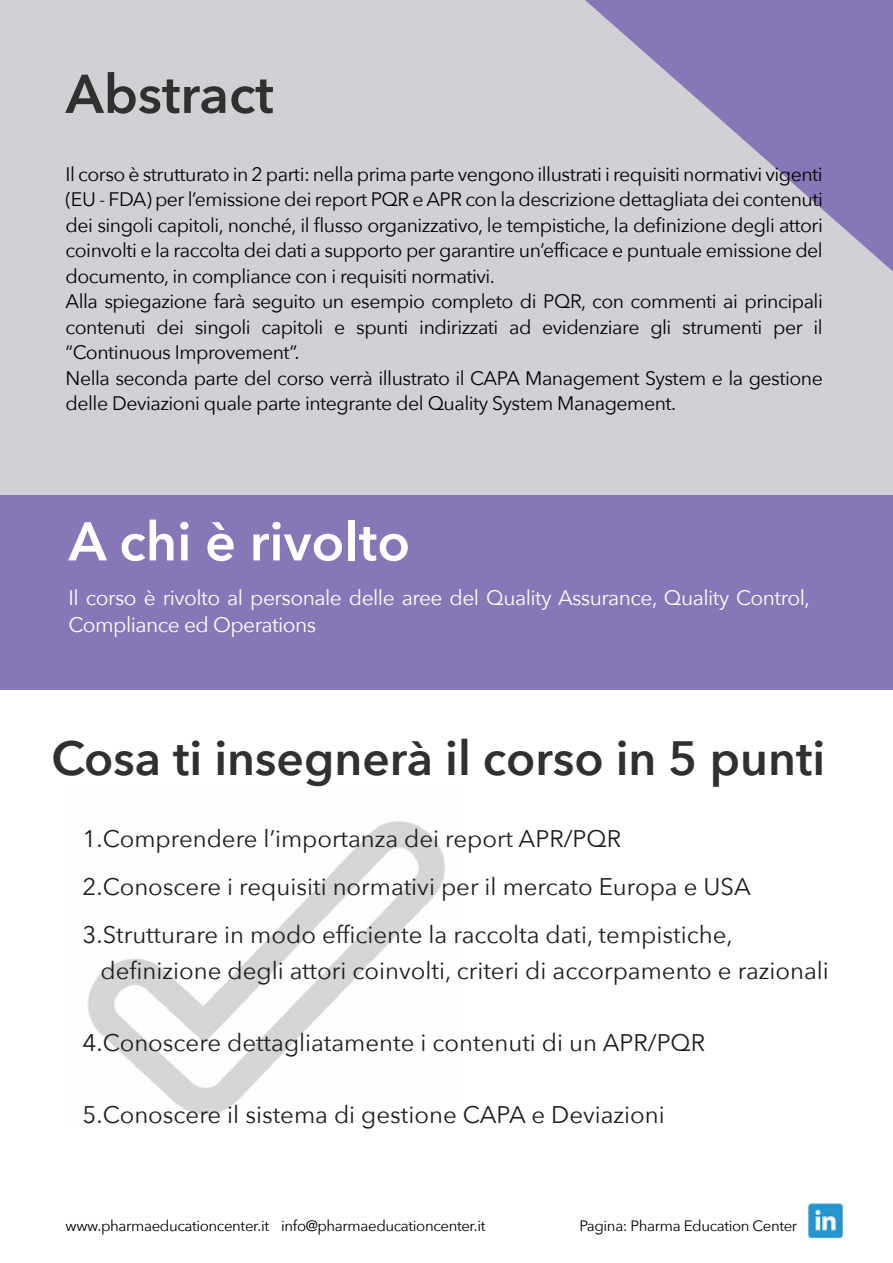
<style>
.page{position:relative;width:893px;height:1263px;background:#fff}
.page>*{position:absolute;margin:0;border:0;box-sizing:border-box;transform-origin:0 0}
.t1{font:600 54px "Avenir Next";color:#fff}
.t2{font:600 54px "Avenir Next";color:#312f2f}
.t3{font:600 48px "Avenir Next";color:#312f2f}
.t4{font:24px/36px "Avenir Next";color:#1d1d1b}
.t5{font:21px/27px "Avenir Next";letter-spacing:-.025em;color:#fff}
.t6{font:19.5px/25.5px "Avenir Next";letter-spacing:-.025em;color:#000101}
.t7{font:15px "Avenir Next";letter-spacing:-.025em;color:#000101}
</style>
<div class="page">
<img style="left:87px;top:821px;width:358px;height:294px">
<div style="left:0;top:0;width:893px;height:511px;background:#d1d1d5"></div>
<svg style="left:585px;top:0;width:308px;height:272px"></svg>
<div style="left:0;top:495px;width:893px;height:195px;background:#8877b6"></div>
<img style="left:808px;top:1203px;width:35px;height:36px">
<h1 class="t2" style="left:66px;top:48px;width:210px">Abstract</h1>
<p class="t6" style="left:66px;top:160px;width:759px">Il corso è strutturato in 2 parti: nella prima parte vengono illustrati i requisiti normativi vigenti (EU - FDA) per l’emissione dei report PQR e APR con la descrizione dettagliata dei contenuti dei singoli capitoli, nonché, il flusso organizzativo, le tempistiche, la definizione degli attori coinvolti e la raccolta dei dati a supporto per garantire un’efficace e puntuale emissione del documento, in compliance con i requisiti normativi.<br>Alla spiegazione farà seguito un esempio completo di PQR, con commenti ai principali contenuti dei singoli capitoli e spunti indirizzati ad evidenziare gli strumenti per il “Continuous Improvement”.<br>Nella seconda parte del corso verrà illustrato il CAPA Management System e la gestione delle Deviazioni quale parte integrante del Quality System Management.</p>
<h1 class="t1" style="left:69px;top:495px;width:343px">A chi è rivolto</h1>
<p class="t5" style="left:69px;top:583px;width:743px">Il corso è rivolto al personale delle aree del Quality Assurance, Quality Control,<br>Compliance ed Operations</p>
<h2 class="t3" style="left:51px;top:717px;width:775px">Cosa ti insegnerà il corso in 5 punti</h2>
<p class="t4" style="left:82px;top:819px;width:540px">1. Comprendere l’importanza dei report APR/PQR</p>
<p class="t4" style="left:82px;top:867px;width:670px">2. Conoscere i requisiti normativi per il mercato Europa e USA</p>
<p class="t4" style="left:100px;top:915px;width:730px;text-indent:-18px">3. Strutturare in modo efficiente la raccolta dati, tempistiche, definizione degli attori coinvolti, criteri di accorpamento e razionali</p>
<p class="t4" style="left:82px;top:1023px;width:624px">4. Conoscere dettagliatamente i contenuti di un APR/PQR</p>
<p class="t4" style="left:82px;top:1095px;width:584px">5. Conoscere il sistema di gestione CAPA e Deviazioni</p>
<p class="t7" style="left:66px;top:1213px;width:421px">www.pharmaeducationcenter.it info@pharmaeducationcenter.it</p>
<p class="t7" style="left:579px;top:1213px;width:219px">Pagina: Pharma Education Center</p>
</div>
